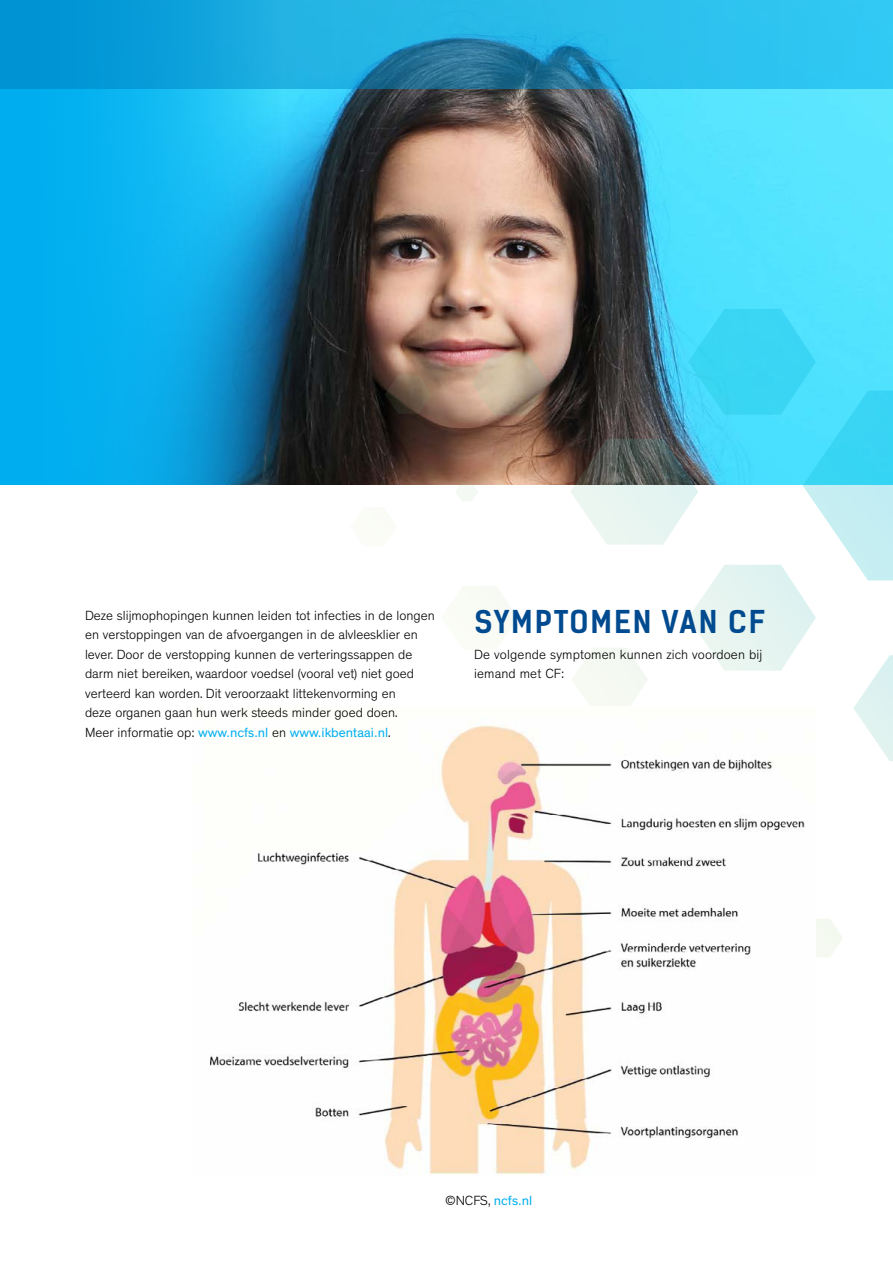
<style>
.page{position:relative;width:893px;height:1263px;background:#fff}
.page>*{position:absolute;margin:0;border:0;box-sizing:border-box;transform-origin:0 0}
.t1{font:700 30px "Kelson Sans";letter-spacing:.065em;color:#004a8f}
.t2{font:300 13.5px/19.5px "Theinhardt";color:#000}
.t3{font:13.5px "Theinhardt";letter-spacing:.005em;color:#00aeef}
.s1{font-weight:400;color:#00aeef}
.s2{font-weight:300;color:#000}
</style>
<div class="page">
<img style="left:281px;top:89px;width:612px;height:395px">
<svg style="left:0;top:89px;width:281px;height:395px;background:#0ca9e4"></svg>
<svg style="left:0;top:0;width:893px;height:89px;background:#1ea9db"></svg>
<svg style="left:455px;top:586px;width:62px;height:63px"></svg>
<svg style="left:472px;top:352px;width:76px;height:63px;background:#bca38d"></svg>
<svg style="left:570px;top:309px;width:323px;height:452px"></svg>
<svg style="left:816px;top:919px;width:27px;height:38px"></svg>
<svg style="left:385px;top:375px;width:47px;height:39px;background:#614e3e"></svg>
<svg style="left:455px;top:482px;width:23px;height:19px"></svg>
<img style="left:210px;top:706px;width:605px;height:469px">
<p class="t2" style="left:85px;top:605px;width:351px">Deze slijmophopingen kunnen leiden tot infecties in de longen en verstoppingen van de afvoergangen in de alvleesklier en lever. Door de verstopping kunnen de verteringssappen de darm niet bereiken, waardoor voedsel (vooral vet) niet goed verteerd kan worden. Dit veroorzaakt littekenvorming en<br>deze organen gaan hun werk steeds minder goed doen.<br>Meer informatie op: <span class="s1">www.ncfs.nl</span> en <span class="s1">www.ikbentaai.nl</span>.</p>
<h1 class="t1" style="left:474px;top:603px;width:293px">SYMPTOMEN VAN CF</h1>
<p class="t2" style="left:474px;top:644px;width:290px">De volgende symptomen kunnen zich voordoen bij iemand met CF:</p>
<p class="t3" style="left:445px;top:1192px;width:89px"><span class="s2">©NCFS,</span> ncfs.nl</p>
</div>
